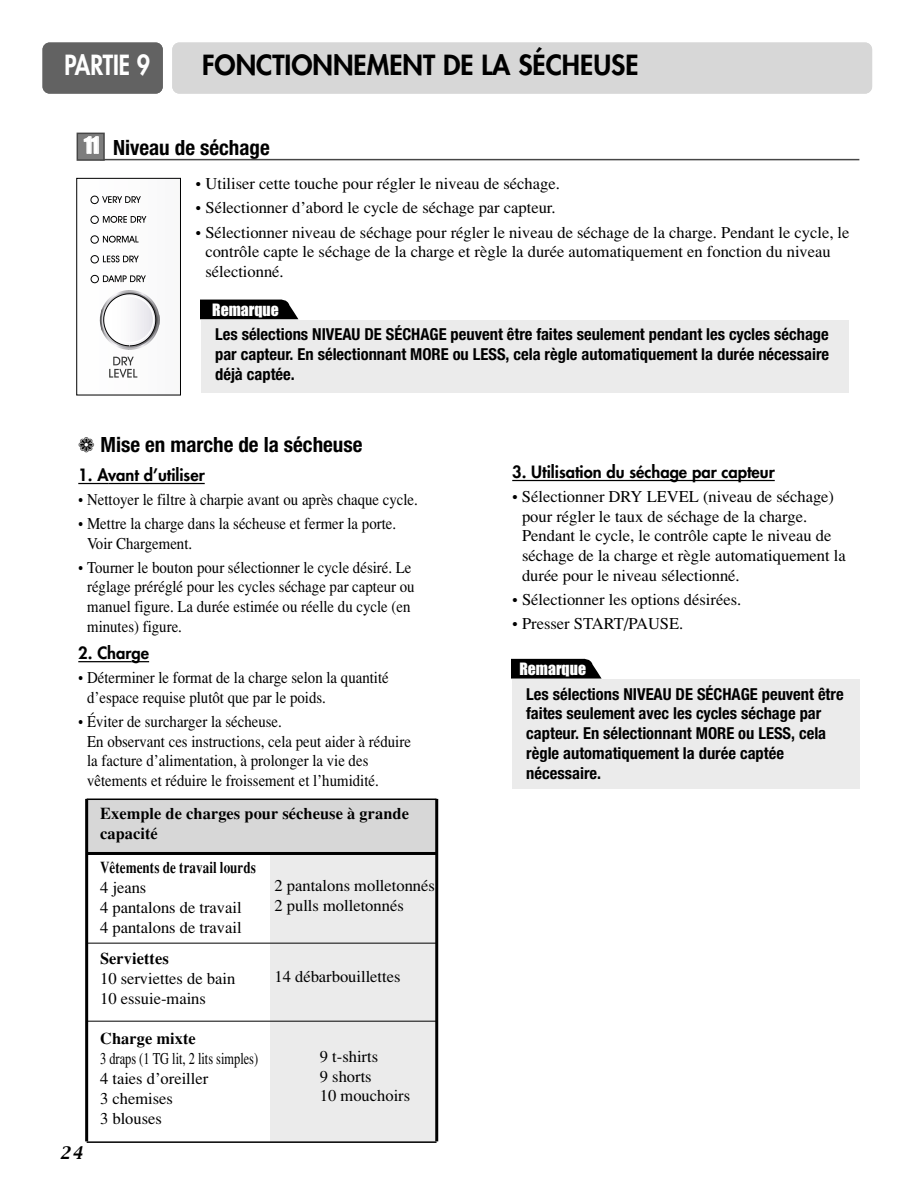
<style>
.page{position:relative;width:914px;height:1190px;background:#fff}
.page>*{position:absolute;margin:0;border:0;box-sizing:border-box;transform-origin:0 0}
.t1{font:800 27px "Futura";color:#000}
.t2{font:800 27px "Futura";color:#fff;scale:.85 1}
.t3{font:700 condensed 21px "Helvetica Neue";color:#000}
.t4{font:16.5px/19.8px "Times";color:#000}
.t5{font:16.5px/19.8px "Times";color:#000;scale:.9 1}
.t6{font:700 condensed 16.5px/19.8px "Helvetica Neue";color:#000}
.t7{font:700 16.5px/19.8px "Times";color:#000}
.t8{font:16.5px/19.8px "Times";color:#000;scale:.75 1}
.t9{font:800 16.5px "Futura";color:#000}
.t10{font:700 16.5px "Times";color:#000;scale:.8 1}
.t11{font:15.75px "Impact";color:#fff}
.t12{font:italic 15px "Capitals";color:#000}
.s1{font-family:"Impact";font-weight:400;font-stretch:normal;color:#fff}
</style>
<div class="page">
<div style="left:43px;top:43px;width:120px;height:51px;background:#626262;border-radius:7px"></div>
<div style="left:172px;top:43px;width:700px;height:51px;background:#d7d7d7;border-radius:7px"></div>
<hr style="left:78px;top:483px;width:30px;height:1px;background:#000">
<hr style="left:108px;top:483px;width:97px;height:1px;background:#000">
<hr style="left:78px;top:661px;width:54px;height:1px;background:#000">
<svg style="left:132px;top:661px;width:17px;height:1px"></svg>
<hr style="left:512px;top:480px;width:262px;height:1px;background:#000">
<div style="left:512px;top:679px;width:347px;height:110px;background:#ebebeb"></div>
<svg style="left:512px;top:658px;width:89px;height:20px;background:#1b1b1b"></svg>
<hr style="left:100px;top:159px;width:759px;height:1px;background:#464646">
<div style="left:77px;top:133px;width:27px;height:27px;background:#7d7d7d"></div>
<div style="left:77px;top:133px;width:28px;height:28px;border:2px solid #464646"></div>
<svg style="left:90px;top:195px;width:70px;height:183px"></svg>
<div style="left:77px;top:178px;width:104px;height:217px;border:1px solid #000"></div>
<div style="left:201px;top:320px;width:647px;height:72px;background:#ebebeb"></div>
<svg style="left:201px;top:299px;width:97px;height:20px;background:#161616"></svg>
<div style="left:270px;top:855px;width:165px;height:287px;background:#ebebeb"></div>
<div style="left:87px;top:799px;width:350px;height:53px;background:#d7d7d7"></div>
<hr style="left:87px;top:798px;width:349px;height:2px;background:#000">
<hr style="left:87px;top:852px;width:349px;height:3px;background:#000">
<hr style="left:87px;top:1141px;width:349px;height:1px;background:#000">
<hr style="left:87px;top:942px;width:349px;height:1px;background:#000">
<hr style="left:87px;top:1020px;width:349px;height:1px;background:#000">
<hr style="left:435px;top:799px;width:3px;height:342px;background:#000">
<hr style="left:85px;top:799px;width:3px;height:342px;background:#000">
<h1 class="t2" style="left:65px;top:52px;width:102px">PARTIE 9</h1>
<h1 class="t1" style="left:202px;top:52px;width:438px">FONCTIONNEMENT DE LA SÉCHEUSE</h1>
<p class="t3" style="left:84px;top:140px;width:187px"><span class="s1">11</span> Niveau de séchage</p>
<p class="t4" style="left:196px;top:175px;width:365px">• Utiliser cette touche pour régler le niveau de séchage.</p>
<p class="t4" style="left:196px;top:200px;width:361px">• Sélectionner d’abord le cycle de séchage par capteur.</p>
<p class="t4" style="left:205px;top:224px;width:645px;text-indent:-10px">• Sélectionner niveau de séchage pour régler le niveau de séchage de la charge. Pendant le cycle, le contrôle capte le séchage de la charge et règle la durée automatiquement en fonction du niveau sélectionné.</p>
<p class="t11" style="left:212px;top:304px;width:68px">Remarque</p>
<p class="t6" style="left:215px;top:326px;width:615px;text-align:justify">Les sélections NIVEAU DE SÉCHAGE peuvent être faites seulement pendant les cycles séchage par capteur. En sélectionnant MORE ou LESS, cela règle automatiquement la durée nécessaire déjà captée.</p>
<p class="t3" style="left:78px;top:437px;width:286px">❁ Mise en marche de la sécheuse</p>
<p class="t9" style="left:78px;top:467px;width:128px">1. Avant d’utiliser</p>
<p class="t5" style="left:78px;top:491px;width:379px">• Nettoyer le filtre à charpie avant ou après chaque cycle.</p>
<p class="t5" style="left:87px;top:515px;width:345px;text-indent:-9px">• Mettre la charge dans la sécheuse et fermer la porte.<br>Voir Chargement.</p>
<p class="t5" style="left:87px;top:559px;width:365px;text-indent:-9px">• Tourner le bouton pour sélectionner le cycle désiré. Le réglage préréglé pour les cycles séchage par capteur ou manuel figure. La durée estimée ou réelle du cycle (en minutes) figure.</p>
<p class="t9" style="left:78px;top:645px;width:72px">2. Charge</p>
<p class="t5" style="left:87px;top:669px;width:337px;text-indent:-9px">• Déterminer le format de la charge selon la quantité d’espace requise plutôt que par le poids.</p>
<p class="t5" style="left:87px;top:713px;width:361px;text-indent:-9px">• Éviter de surcharger la sécheuse.<br>En observant ces instructions, cela peut aider à réduire la facture d’alimentation, à prolonger la vie des vêtements et réduire le froissement et l’humidité.</p>
<p class="t7" style="left:100px;top:805px;width:310px">Exemple de charges pour sécheuse à grande capacité</p>
<p class="t12" style="left:60px;top:1145px;width:24px">24</p>
<p class="t10" style="left:100px;top:861px;width:196px">Vêtements de travail lourds</p>
<p class="t4" style="left:100px;top:879px;width:143px">4 jeans<br>4 pantalons de travail<br>4 pantalons de travail</p>
<p class="t4" style="left:274px;top:876px;width:162px">2 pantalons molletonnés<br>2 pulls molletonnés</p>
<p class="t7" style="left:100px;top:950px;width:70px">Serviettes</p>
<p class="t4" style="left:100px;top:970px;width:137px">10 serviettes de bain<br>10 essuie-mains</p>
<p class="t4" style="left:274px;top:967px;width:127px">14 débarbouillettes</p>
<p class="t7" style="left:100px;top:1030px;width:97px">Charge mixte</p>
<p class="t8" style="left:100px;top:1050px;width:212px">3 draps (1 TG lit, 2 lits simples)<br>4 taies d’oreiller<br>3 chemises<br>3 blouses</p>
<p class="t4" style="left:320px;top:1048px;width:92px">9 t-shirts<br>9 shorts<br>10 mouchoirs</p>
<p class="t9" style="left:512px;top:464px;width:264px">3. Utilisation du séchage par capteur</p>
<p class="t4" style="left:522px;top:488px;width:325px;text-indent:-10px">• Sélectionner DRY LEVEL (niveau de séchage) pour régler le taux de séchage de la charge.<br>Pendant le cycle, le contrôle capte le niveau de séchage de la charge et règle automatiquement la durée pour le niveau sélectionné.</p>
<p class="t4" style="left:512px;top:591px;width:230px">• Sélectionner les options désirées.</p>
<p class="t4" style="left:512px;top:615px;width:173px">• Presser START/PAUSE.</p>
<p class="t11" style="left:519px;top:663px;width:68px">Remarque</p>
<p class="t6" style="left:526px;top:685px;width:319px">Les sélections NIVEAU DE SÉCHAGE peuvent être faites seulement avec les cycles séchage par capteur. En sélectionnant MORE ou LESS, cela règle automatiquement la durée captée nécessaire.</p>
</div>
